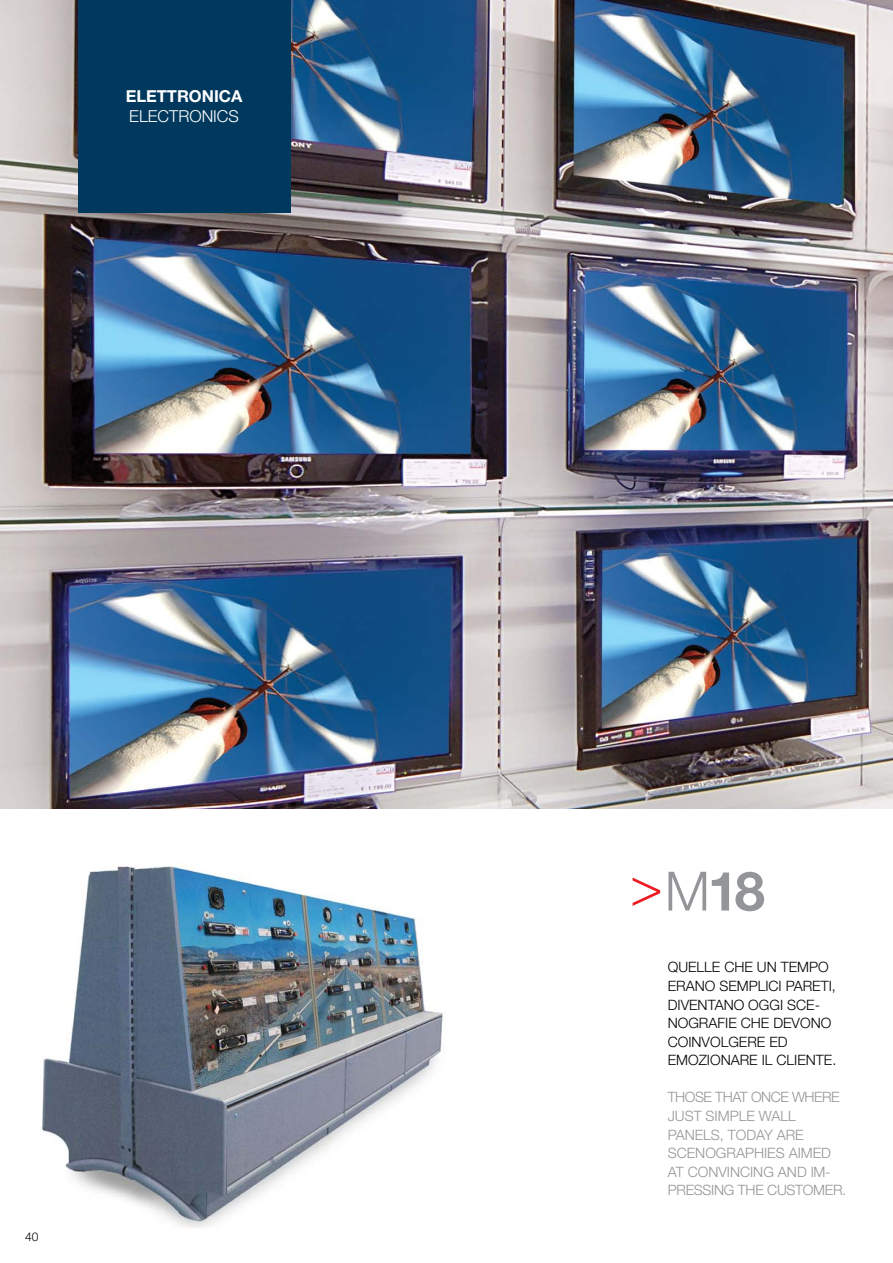
<style>
.page{position:relative;width:893px;height:1263px;background:#fff}
.page>*{position:absolute;margin:0;border:0;box-sizing:border-box;transform-origin:0 0}
.t1{font:700 16.5px "Helvetica Neue LT Std";color:#fff}
.t2{font:300 16.5px "Helvetica Neue LT Std";color:#fff}
.t3{font:300 14.25px/18.6px "Helvetica Neue LT Std";color:#000}
.t4{font:300 14.25px/18.6px "Helvetica Neue LT Std";color:#939598}
.t5{font:300 12px "Helvetica Neue LT Std";color:#000}
</style>
<div class="page">
<img style="left:0;top:0;width:893px;height:808px">
<div style="left:78px;top:0;width:212px;height:213px;background:#00395d"></div>
<img style="left:42px;top:865px;width:401px;height:363px">
<svg style="left:668px;top:872px;width:96px;height:39px"></svg>
<svg style="left:633px;top:877px;width:27px;height:29px"></svg>
<p class="t1" style="left:126px;top:86px;width:118px">ELETTRONICA</p>
<p class="t2" style="left:129px;top:106px;width:111px">ELECTRONICS</p>
<p class="t5" style="left:25px;top:1229px;width:15px">40</p>
<p class="t3" style="left:668px;top:958px;width:170px">QUELLE CHE UN TEMPO<br>ERANO SEMPLICI PARETI,<br>DIVENTANO OGGI SCE-<br>NOGRAFIE CHE DEVONO<br>COINVOLGERE ED<br>EMOZIONARE IL CLIENTE.</p>
<p class="t4" style="left:668px;top:1088px;width:180px">THOSE THAT ONCE WHERE<br>JUST SIMPLE WALL<br>PANELS, TODAY ARE<br>SCENOGRAPHIES AIMED<br>AT CONVINCING AND IM-<br>PRESSING THE CUSTOMER.</p>
</div>
